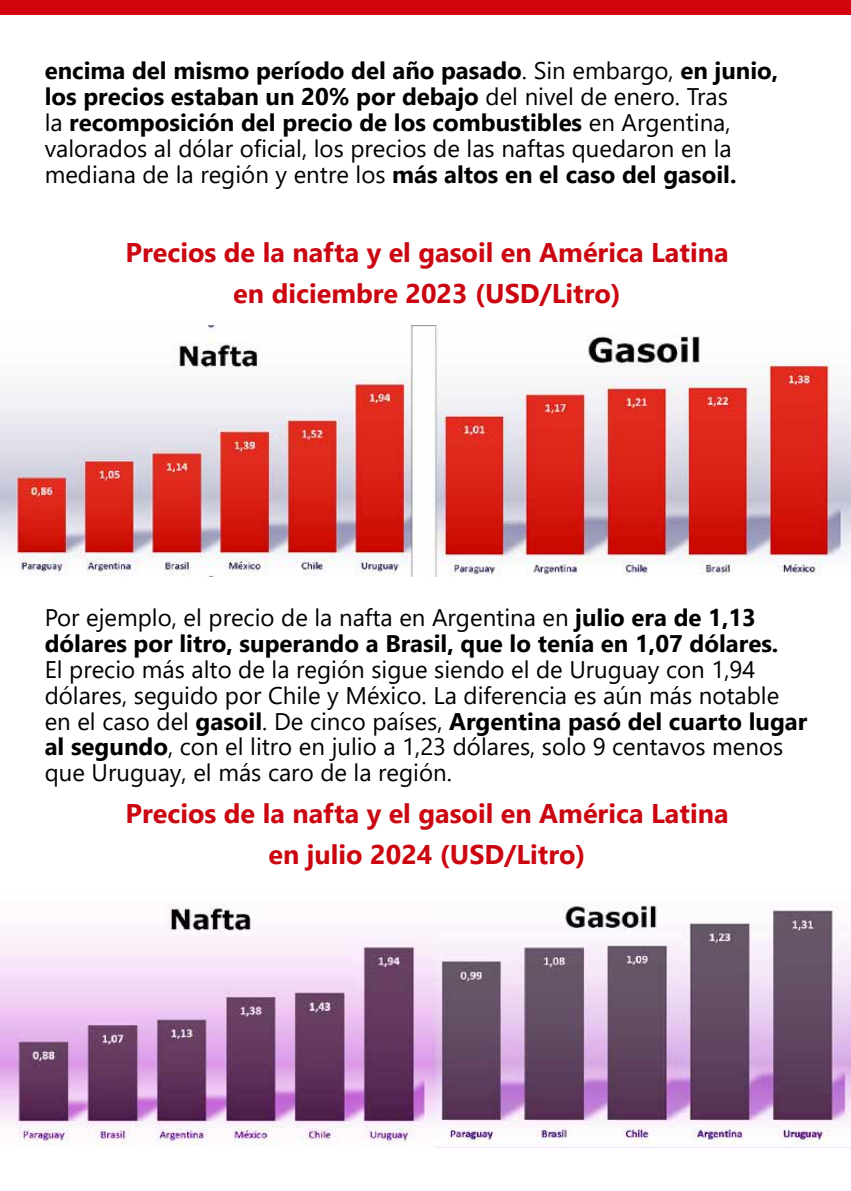
<style>
.page{position:relative;width:851px;height:1191px;background:#fff}
.page>*{position:absolute;margin:0;border:0;box-sizing:border-box;transform-origin:0 0}
.t1{font:700 27px/41.1px "Segoe UI";color:#cb0610;text-align:center}
.t2{font:700 24px/26px "Segoe UI";color:#000}
.t3{font:24px/26px "Segoe UI";color:#000}
.s1{font-weight:400}
.s2{font-weight:700}
</style>
<div class="page">
<div style="left:0;top:0;width:850px;height:14px;background:#d3040d"></div>
<img style="left:0;top:325px;width:850px;height:251px">
<img style="left:0;top:904px;width:850px;height:244px">
<p class="t2" style="left:45px;top:56px;width:735px">encima del mismo período del año pasado<span class="s1">. Sin embargo,</span> en junio, los precios estaban un 20% por debajo <span class="s1">del nivel de enero. Tras<br>la</span> recomposición del precio de los combustibles <span class="s1">en Argentina, valorados al dólar oficial, los precios de las naftas quedaron en la mediana de la región y entre los</span> más altos en el caso del gasoil.</p>
<p class="t1" style="left:125px;top:230px;width:604px">Precios de la nafta y el gasoil en América Latina en diciembre 2023 (USD/Litro)</p>
<p class="t2" style="left:45px;top:602px;width:735px"><span class="s1">Por ejemplo, el precio de la nafta en Argentina en</span> julio era de 1,13 dólares por litro, superando a Brasil, que lo tenía en 1,07 dólares.</p>
<p class="t3" style="left:45px;top:654px;width:764px">El precio más alto de la región sigue siendo el de Uruguay con 1,94 dólares, seguido por Chile y México. La diferencia es aún más notable en el caso del <span class="s2">gasoil</span>. De cinco países, <span class="s2">Argentina pasó del cuarto lugar al segundo</span>, con el litro en julio a 1,23 dólares, solo 9 centavos menos que Uruguay, el más caro de la región.</p>
<p class="t1" style="left:125px;top:790px;width:604px">Precios de la nafta y el gasoil en América Latina en julio 2024 (USD/Litro)</p>
</div>
